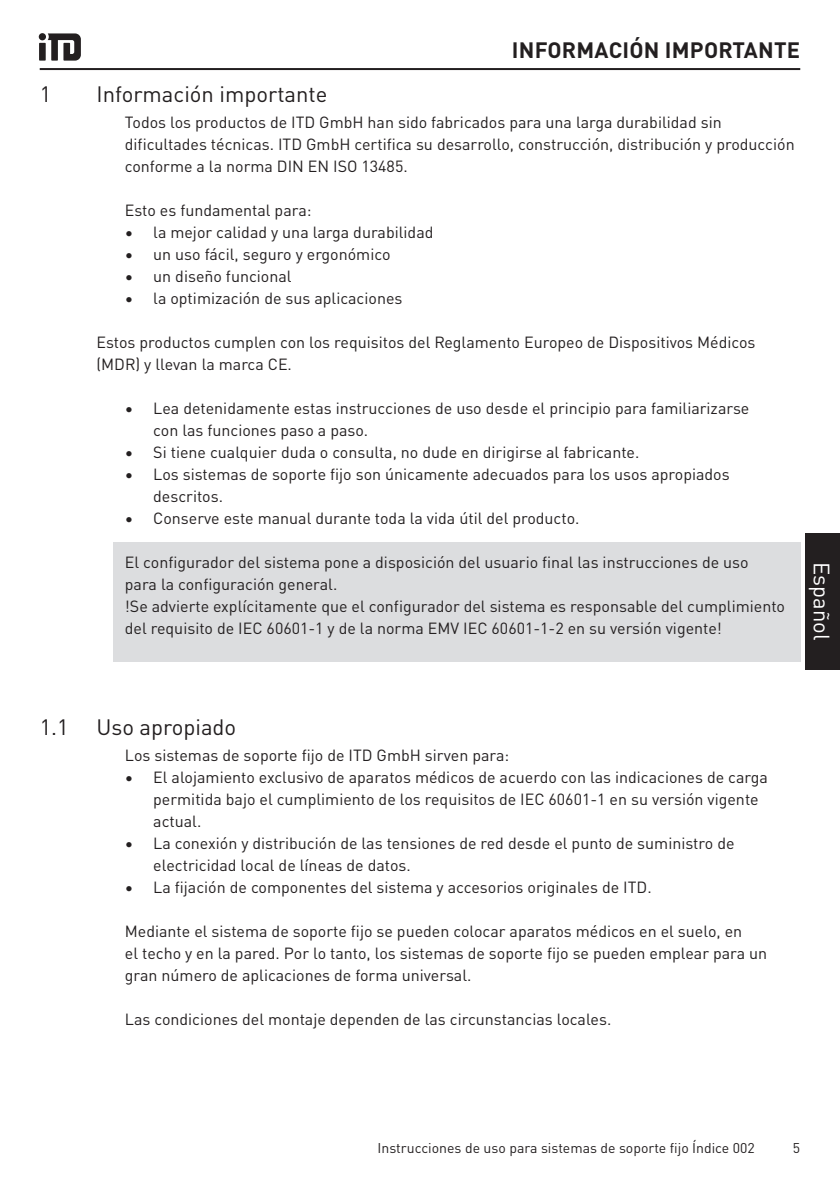
<style>
.page{position:relative;width:840px;height:1191px;background:#fff}
.page>*{position:absolute;margin:0;border:0;box-sizing:border-box;transform-origin:0 0}
.t1{font:22px "DINOT";color:#231f20}
.t2{font:700 22px "DINOT";letter-spacing:.01em;color:#231f20}
.t3{font:22px "DINOT";color:#fff}
.t4{font:16px/22px "DINOT";color:#231f20}
.t5{font:14px "DINOT";color:#231f20}
.t6{font:14px "DIN Pro";color:#231f20}
</style>
<div class="page">
<hr style="left:40px;top:68px;width:759px;height:2px;background:#231f20">
<div style="left:805px;top:533px;width:34px;height:136px;background:#231f20"></div>
<svg style="left:39px;top:33px;width:42px;height:28px"></svg>
<div style="left:113px;top:542px;width:687px;height:119px;background:#dcdddf"></div>
<h1 class="t2" style="left:511px;top:33px;width:289px">INFORMACIÓN IMPORTANTE</h1>
<h1 class="t1" style="left:40px;top:77px;width:13px">1</h1>
<h1 class="t1" style="left:96px;top:77px;width:232px">Información importante</h1>
<p class="t4" style="left:125px;top:110px;width:671px">Todos los productos de ITD GmbH han sido fabricados para una larga durabilidad sin dificultades técnicas. ITD GmbH certifica su desarrollo, construcción, distribución y producción conforme a la norma DIN EN ISO 13485.</p>
<p class="t4" style="left:125px;top:198px;width:188px">Esto es fundamental para:</p>
<p class="t4" style="left:125px;top:220px;width:310px">• la mejor calidad y una larga durabilidad</p>
<p class="t4" style="left:125px;top:242px;width:267px">• un uso fácil, seguro y ergonómico</p>
<p class="t4" style="left:125px;top:264px;width:168px">• un diseño funcional</p>
<p class="t4" style="left:125px;top:286px;width:279px">• la optimización de sus aplicaciones</p>
<p class="t4" style="left:96px;top:330px;width:660px">Estos productos cumplen con los requisitos del Reglamento Europeo de Dispositivos Médicos (MDR) y llevan la marca CE.</p>
<p class="t4" style="left:153px;top:396px;width:597px;text-indent:-28px">• Lea detenidamente estas instrucciones de uso desde el principio para familiarizarse con las funciones paso a paso.</p>
<p class="t4" style="left:125px;top:440px;width:515px">• Si tiene cualquier duda o consulta, no dude en dirigirse al fabricante.</p>
<p class="t4" style="left:153px;top:462px;width:577px;text-indent:-28px">• Los sistemas de soporte fijo son únicamente adecuados para los usos apropiados descritos.</p>
<p class="t4" style="left:125px;top:506px;width:456px">• Conserve este manual durante toda la vida útil del producto.</p>
<p class="t4" style="left:125px;top:550px;width:661px">El configurador del sistema pone a disposición del usuario final las instrucciones de uso<br>para la configuración general.<br>!Se advierte explícitamente que el configurador del sistema es responsable del cumplimiento del requisito de IEC 60601-1 y de la norma EMV IEC 60601-1-2 en su versión vigente!</p>
<h1 class="t3" style="left:838px;top:562px;width:80px;rotate:90deg">Español</h1>
<h1 class="t1" style="left:40px;top:710px;width:30px">1.1</h1>
<h1 class="t1" style="left:96px;top:710px;width:141px">Uso apropiado</h1>
<p class="t4" style="left:125px;top:742px;width:385px">Los sistemas de soporte fijo de ITD GmbH sirven para:</p>
<p class="t4" style="left:153px;top:764px;width:615px;text-indent:-28px">• El alojamiento exclusivo de aparatos médicos de acuerdo con las indicaciones de carga permitida bajo el cumplimiento de los requisitos de IEC 60601-1 en su versión vigente actual.</p>
<p class="t4" style="left:153px;top:830px;width:582px;text-indent:-28px">• La conexión y distribución de las tensiones de red desde el punto de suministro de electricidad local de líneas de datos.</p>
<p class="t4" style="left:125px;top:874px;width:528px">• La fijación de componentes del sistema y accesorios originales de ITD.</p>
<p class="t4" style="left:125px;top:918px;width:643px">Mediante el sistema de soporte fijo se pueden colocar aparatos médicos en el suelo, en<br>el techo y en la pared. Por lo tanto, los sistemas de soporte fijo se pueden emplear para un gran número de aplicaciones de forma universal.</p>
<p class="t4" style="left:125px;top:1006px;width:487px">Las condiciones del montaje dependen de las circunstancias locales.</p>
<p class="t5" style="left:377px;top:1137px;width:378px">Instrucciones de uso para sistemas de soporte fijo Índice 002</p>
<p class="t6" style="left:792px;top:1137px;width:9px">5</p>
</div>
